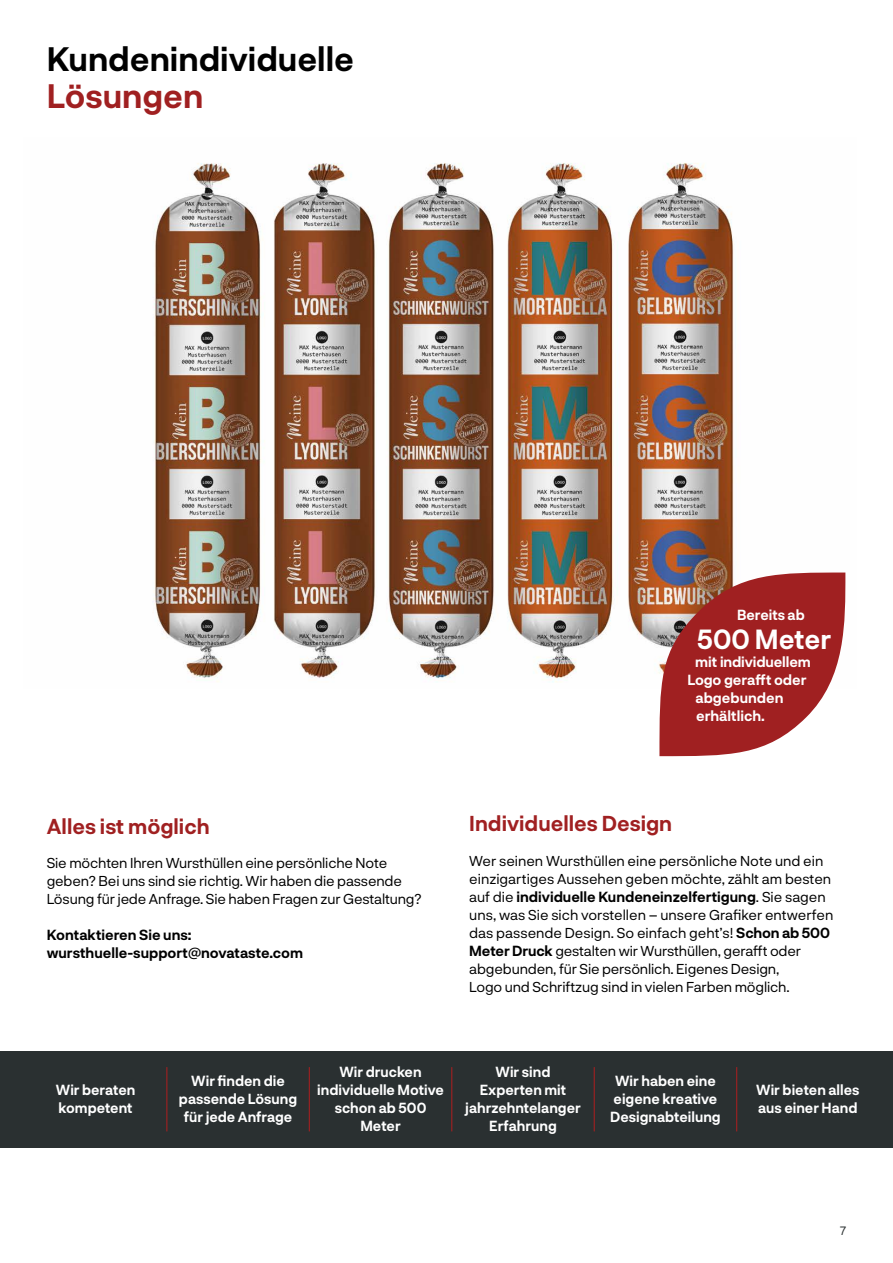
<style>
.page{position:relative;width:893px;height:1263px;background:#fff}
.page>*{position:absolute;margin:0;border:0;box-sizing:border-box;transform-origin:0 0}
.t1{font:700 33px "Neurial Grotesk";color:#000}
.t2{font:700 33px "Neurial Grotesk";color:#a02021}
.t3{font:700 27px "Neurial Grotesk";color:#fff}
.t4{font:700 21px "Neurial Grotesk";color:#a02021}
.t5{font:14.25px/18px "Neurial Grotesk";letter-spacing:-.01em;color:#000}
.t6{font:700 14.25px/18px "Neurial Grotesk";color:#fff;text-align:center}
.t7{font:700 14.25px/18px "Neurial Grotesk";color:#000}
.t8{font:12px "Neurial Grotesk";color:#2a3031}
.s1{font-weight:700}
</style>
<div class="page">
<img style="left:153px;top:163px;width:581px;height:519px">
<svg style="left:659px;top:572px;width:187px;height:185px;background:#ad4948"></svg>
<div style="left:0;top:1051px;width:893px;height:96px;background:#2a3031"></div>
<hr style="left:166px;top:1067px;width:1px;height:64px;background:#a02021">
<hr style="left:309px;top:1067px;width:1px;height:64px;background:#a02021">
<hr style="left:451px;top:1067px;width:1px;height:64px;background:#a02021">
<hr style="left:594px;top:1067px;width:1px;height:64px;background:#a02021">
<hr style="left:736px;top:1067px;width:1px;height:64px;background:#a02021">
<h1 class="t1" style="left:47px;top:35px;width:309px">Kundenindividuelle</h1>
<h1 class="t2" style="left:47px;top:72px;width:158px">Lösungen</h1>
<h3 class="t4" style="left:47px;top:811px;width:164px">Alles ist möglich</h3>
<p class="t5" style="left:47px;top:853px;width:376px">Sie möchten Ihren Wursthüllen eine persönliche Note geben? Bei uns sind sie richtig. Wir haben die passende<br>Lösung für jede Anfrage. Sie haben Fragen zur Gestaltung?</p>
<p class="t7" style="left:47px;top:925px;width:258px">Kontaktieren Sie uns: wursthuelle-support@novataste.com</p>
<p class="t6" style="left:737px;top:605px;width:69px">Bereits ab</p>
<h2 class="t3" style="left:697px;top:619px;width:135px">500 Meter</h2>
<p class="t6" style="left:695px;top:652px;width:117px">mit individuellem</p>
<p class="t6" style="left:687px;top:670px;width:121px">Logo gerafft oder</p>
<p class="t6" style="left:695px;top:688px;width:90px">abgebunden</p>
<p class="t6" style="left:696px;top:706px;width:70px">erhältlich.</p>
<h3 class="t4" style="left:469px;top:809px;width:204px">Individuelles Design</h3>
<p class="t5" style="left:469px;top:851px;width:366px">Wer seinen Wursthüllen eine persönliche Note und ein einzigartiges Aussehen geben möchte, zählt am besten auf die <span class="s1">individuelle Kundeneinzelfertigung</span>. Sie sagen uns, was Sie sich vorstellen – unsere Grafiker entwerfen das passende Design. So einfach geht’s! <span class="s1">Schon ab 500<br>Meter Druck</span> gestalten wir Wursthüllen, gerafft oder abgebunden, für Sie persönlich. Eigenes Design,<br>Logo und Schriftzug sind in vielen Farben möglich.</p>
<p class="t6" style="left:56px;top:1080px;width:81px;text-align:left">Wir beraten kompetent</p>
<p class="t6" style="left:179px;top:1071px;width:120px">Wir finden die passende Lösung für jede Anfrage</p>
<p class="t6" style="left:317px;top:1062px;width:128px">Wir drucken individuelle Motive schon ab 500<br>Meter</p>
<p class="t6" style="left:465px;top:1062px;width:117px">Wir sind<br>Experten mit jahrzehntelanger<br>Erfahrung</p>
<p class="t6" style="left:610px;top:1071px;width:112px">Wir haben eine eigene kreative<br>Designabteilung</p>
<p class="t6" style="left:756px;top:1080px;width:105px;text-align:left">Wir bieten alles aus einer Hand</p>
<p class="t8" style="left:840px;top:1223px;width:7px">7</p>
</div>
